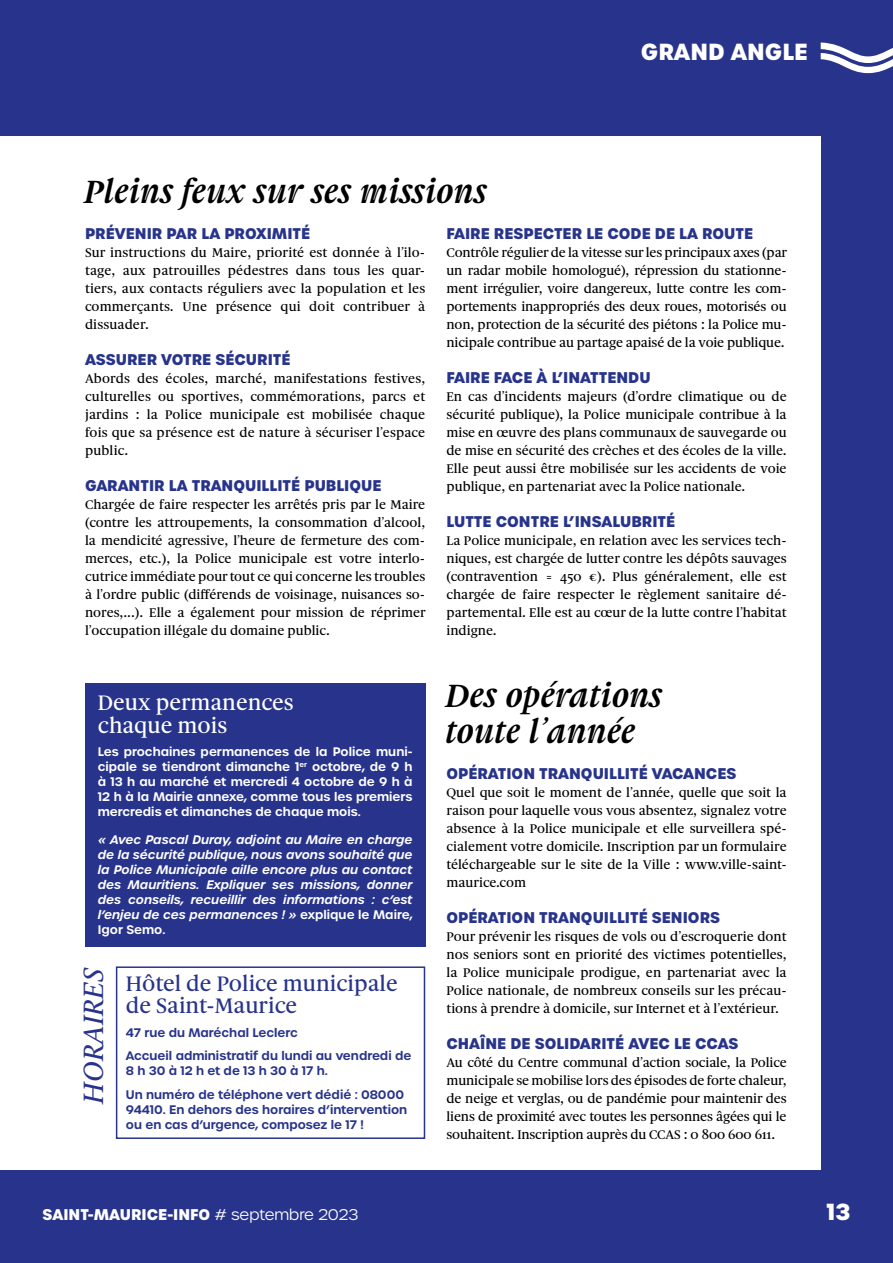
<style>
.page{position:relative;width:893px;height:1263px;background:#28348b}
.page>*{position:absolute;margin:0;border:0;box-sizing:border-box;transform-origin:0 0}
.t1{font:italic 700 34.5px/36px "Gauthier FY";color:#000}
.t2{font:italic 500 30px "Gauthier FY";color:#28348b}
.t3{font:500 22.5px/22.5px "Gauthier FY";color:#28348b}
.t4{font:500 22.5px/22.5px "Gauthier FY";color:#fff}
.t5{font:700 22.5px "Urbane";color:#fff}
.t6{font:700 15px "Urbane";color:#28348b}
.t7{font:700 15px "Urbane";color:#fff}
.t8{font:500 13.5px/18px "Gauthier FY";color:#000;text-align:justify}
.t9{font:italic 600 12px/15px "Urbane";color:#fff;text-align:justify}
.t10{font:600 12px/15px "Urbane";color:#fff;text-align:justify}
.t11{font:600 12px/23.5px "Urbane";color:#28348b}
.s1{font-style:normal}
.s2{font-weight:300}
</style>
<div class="page">
<svg style="left:821px;top:43px;width:72px;height:30px"></svg>
<div style="left:0;top:136px;width:821px;height:1034px;background:#fff"></div>
<div style="left:85px;top:683px;width:340px;height:264px;background:#28348b"></div>
<div style="left:116px;top:966px;width:309px;height:173px;border:2px solid #28348b"></div>
<h3 class="t5" style="left:641px;top:36px;width:169px">GRAND ANGLE</h3>
<h1 class="t1" style="left:85px;top:173px;width:404px">Pleins feux sur ses missions</h1>
<p class="t6" style="left:85px;top:223px;width:227px">PRÉVENIR PAR LA PROXIMITÉ</p>
<p class="t8" style="left:85px;top:243px;width:342px">Sur instructions du Maire, priorité est donnée à l’ilo&shy;tage, aux patrouilles pédestres dans tous les quar&shy;tiers, aux contacts réguliers avec la population et les commerçants. Une présence qui doit contribuer à dissuader.</p>
<p class="t6" style="left:85px;top:349px;width:207px">ASSURER VOTRE SÉCURITÉ</p>
<p class="t8" style="left:85px;top:369px;width:342px">Abords des écoles, marché, manifestations festives, culturelles ou sportives, commémorations, parcs et jardins : la Police municipale est mobilisée chaque fois que sa présence est de nature à sécuriser l’espace public.</p>
<p class="t6" style="left:85px;top:475px;width:298px">GARANTIR LA TRANQUILLITÉ PUBLIQUE</p>
<p class="t8" style="left:85px;top:495px;width:342px">Chargée de faire respecter les arrêtés pris par le Maire (contre les attroupements, la consommation d’alcool, la mendicité agressive, l’heure de fermeture des com&shy;merces, etc.), la Police municipale est votre interlo&shy;cutrice immédiate pour tout ce qui concerne les troubles à l’ordre public (différends de voisinage, nuisances so&shy;nores,...). Elle a également pour mission de réprimer l’occupation illégale du domaine public.</p>
<p class="t6" style="left:446px;top:223px;width:308px">FAIRE RESPECTER LE CODE DE LA ROUTE</p>
<p class="t8" style="left:446px;top:243px;width:342px">Contrôle régulier de la vitesse sur les principaux axes (par un radar mobile homologué), répression du stationne&shy;ment irrégulier, voire dangereux, lutte contre les com&shy;portements inappropriés des deux roues, motorisés ou non, protection de la sécurité des piétons : la Police mu&shy;nicipale contribue au partage apaisé de la voie publique.</p>
<p class="t6" style="left:446px;top:367px;width:206px">FAIRE FACE À L’INATTENDU</p>
<p class="t8" style="left:446px;top:387px;width:342px">En cas d’incidents majeurs (d’ordre climatique ou de sécurité publique), la Police municipale contribue à la mise en œuvre des plans communaux de sauvegarde ou de mise en sécurité des crèches et des écoles de la ville.<br>Elle peut aussi être mobilisée sur les accidents de voie publique, en partenariat avec la Police nationale.</p>
<p class="t6" style="left:446px;top:511px;width:230px">LUTTE CONTRE L’INSALUBRITÉ</p>
<p class="t8" style="left:446px;top:531px;width:342px">La Police municipale, en relation avec les services tech&shy;niques, est chargée de lutter contre les dépôts sauvages (contravention = 450 €). Plus généralement, elle est chargée de faire respecter le règlement sanitaire dé&shy;partemental. Elle est au cœur de la lutte contre l’habitat indigne.</p>
<h3 class="t4" style="left:98px;top:691px;width:197px">Deux permanences chaque mois</h3>
<p class="t10" style="left:98px;top:744px;width:316px">Les prochaines permanences de la Police muni&shy;cipale se tiendront dimanche 1<sup>er</sup> octobre, de 9 h à 13 h au marché et mercredi 4 octobre de 9 h à 12 h à la Mairie annexe, comme tous les premiers mercredis et dimanches de chaque mois.</p>
<p class="t9" style="left:98px;top:832px;width:316px">« Avec Pascal Duray, adjoint au Maire en charge de la sécurité publique, nous avons souhaité que la Police Municipale aille encore plus au contact des Mauritiens. Expliquer ses missions, donner des conseils, recueillir des informations : c’est l’enjeu de ces permanences ! » <span class="s1">explique le Maire, Igor Semo.</span></p>
<h3 class="t3" style="left:126px;top:972px;width:273px">Hôtel de Police municipale de Saint-Maurice</h3>
<p class="t11" style="left:126px;top:1021px;width:287px">47 rue du Maréchal Leclerc<br>Accueil administratif du lundi au vendredi de</p>
<p class="t11" style="left:126px;top:1059px;width:280px">8 h 30 à 12 h et de 13 h 30 à 17 h.<br>Un numéro de téléphone vert dédié : 08000</p>
<p class="t11" style="left:126px;top:1102px;width:283px;line-height:15px">94410. En dehors des horaires d’intervention ou en cas d’urgence, composez le 17 !</p>
<h2 class="t2" style="left:74px;top:1103px;width:138px;rotate:-90deg">HORAIRES</h2>
<h1 class="t1" style="left:446px;top:677px;width:219px">Des opérations toute l’année</h1>
<p class="t6" style="left:446px;top:763px;width:291px">OPÉRATION TRANQUILLITÉ VACANCES</p>
<p class="t8" style="left:446px;top:783px;width:342px">Quel que soit le moment de l’année, quelle que soit la raison pour laquelle vous vous absentez, signalez votre absence à la Police municipale et elle surveillera spé&shy;cialement votre domicile. Inscription par un formulaire téléchargeable sur le site de la Ville : www.ville-saint&shy;maurice.com</p>
<p class="t6" style="left:446px;top:907px;width:275px">OPÉRATION TRANQUILLITÉ SENIORS</p>
<p class="t8" style="left:446px;top:927px;width:342px">Pour prévenir les risques de vols ou d’escroquerie dont nos seniors sont en priorité des victimes potentielles, la Police municipale prodigue, en partenariat avec la Police nationale, de nombreux conseils sur les précau&shy;tions à prendre à domicile, sur Internet et à l’extérieur.</p>
<p class="t6" style="left:446px;top:1033px;width:294px">CHAÎNE DE SOLIDARITÉ AVEC LE CCAS</p>
<p class="t8" style="left:446px;top:1053px;width:342px">Au côté du Centre communal d’action sociale, la Police municipale se mobilise lors des épisodes de forte chaleur, de neige et verglas, ou de pandémie pour maintenir des liens de proximité avec toutes les personnes âgées qui le souhaitent. Inscription auprès du CCAS : 0 800 600 611.</p>
<p class="t7" style="left:43px;top:1204px;width:317px">SAINT-MAURICE-INFO <span class="s2"># septembre 2023</span></p>
<h3 class="t5" style="left:826px;top:1197px;width:25px">13</h3>
</div>
